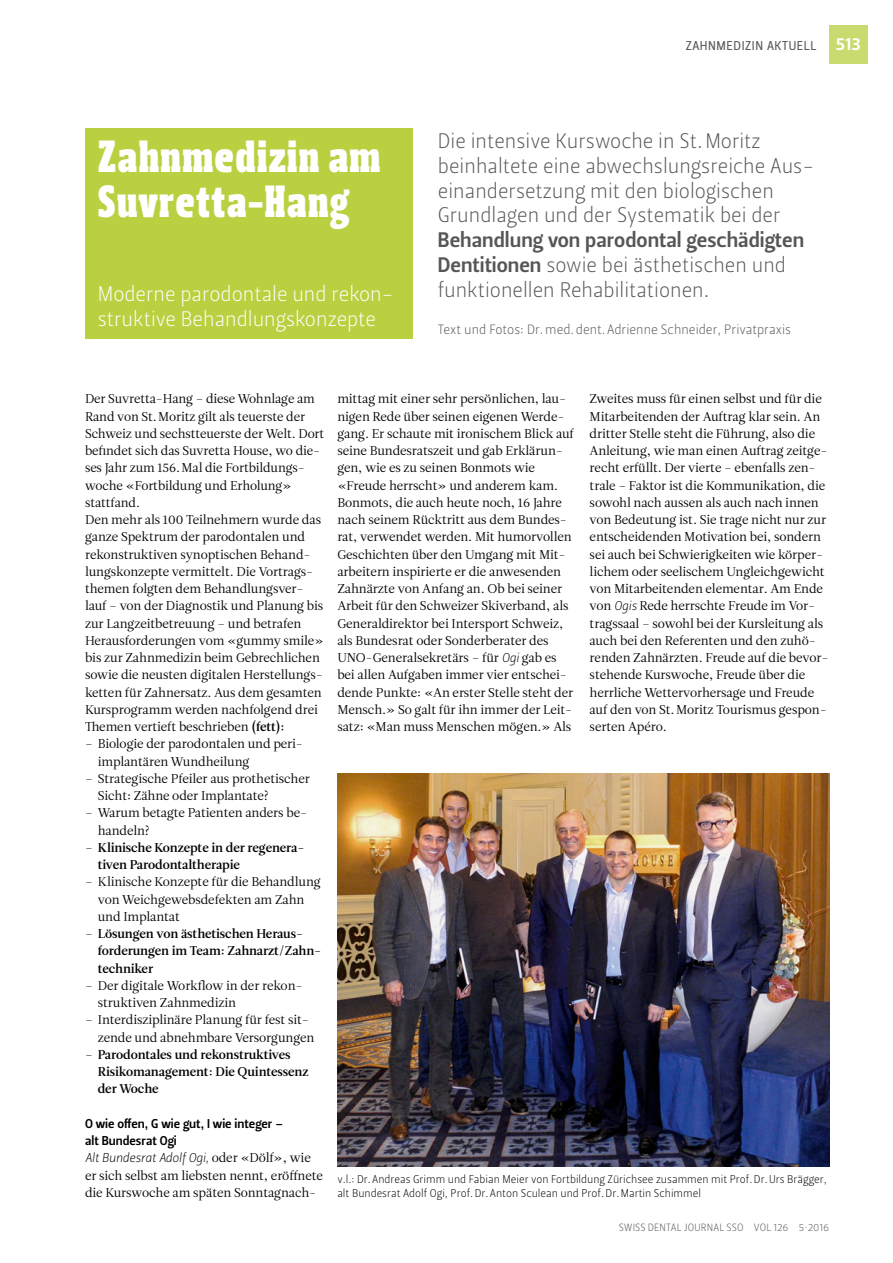
<style>
.page{position:relative;width:893px;height:1263px;background:#fff}
.page>*{position:absolute;margin:0;border:0;box-sizing:border-box;transform-origin:0 0}
.t1{font:45px/45px "Leitura Headline Serif";letter-spacing:.03em;color:#fff}
.t2{font:21px/24.8px "Leitura Sans Grot 1";color:#565655}
.t3{font:21px/24.8px "Leitura Sans Grot 1";color:#fff}
.t4{font:21px "Leitura Sans Grot 3";color:#565655}
.t5{font:13.5px "Leitura Sans Grot 1";color:#565655}
.t6{font:12.75px/17.2px "Leitura Roman 1";letter-spacing:-.01em;color:#000}
.t7{font:12.75px/17.2px "Leitura Roman 3";letter-spacing:-.01em;color:#000}
.t8{font:12.75px/17.2px "Leitura Sans Grot 3";color:#000}
.t9{font:12.75px "Leitura Sans Italic 1";letter-spacing:-.01em;color:#000}
.t10{font:12.75px "Leitura Sans Grot 2";letter-spacing:.045em;color:#565655}
.t11{font:11.25px/13.5px "Leitura Sans Grot 1";color:#000}
.t12{font:10.5px "Leitura Sans Grot 1";letter-spacing:.02em;color:#565655}
.s1{font-family:"Leitura Sans Grot 3";font-size:18px;color:#fff}
.s2{font-family:"Leitura Sans Grot 3"}
.s3{font-family:"Leitura Roman 3"}
.s4{font-family:"Leitura Roman 1"}
.s5{font-family:"Leitura Sans Italic 1"}
</style>
<div class="page">
<div style="left:829px;top:26px;width:38px;height:38px;background:#c9da6f"></div>
<div style="left:85px;top:128px;width:327px;height:211px;background:#bbd041"></div>
<img style="left:337px;top:773px;width:492px;height:393px">
<h1 class="t1" style="left:98px;top:134px;width:284px">Zahnmedizin am<br>Suvretta-Hang</h1>
<h2 class="t3" style="left:98px;top:282px;width:297px">Moderne parodontale und rekon&shy;struktive Behandlungskonzepte</h2>
<p class="t10" style="left:686px;top:38px;width:177px">ZAHNMEDIZIN AKTUELL <span class="s1">513</span></p>
<h2 class="t2" style="left:438px;top:129px;width:378px">Die intensive Kurswoche in St.Moritz beinhaltete eine abwechslungsreiche Aus&shy;einandersetzung mit den biologischen Grundlagen und der Systematik bei der</h2>
<h2 class="t4" style="left:438px;top:228px;width:368px">Behandlung von parodontal geschädigten</h2>
<h2 class="t2" style="left:438px;top:253px;width:350px"><span class="s2">Dentitionen</span> sowie bei ästhetischen und funktionellen Rehabilitationen.</h2>
<p class="t5" style="left:438px;top:322px;width:354px">Text und Fotos: Dr.med.dent.Adrienne Schneider, Privatpraxis</p>
<p class="t6" style="left:85px;top:390px;width:241px">Der Suvretta- Hang – diese Wohnlage am Rand von St.Moritz gilt als teuerste der Schweiz und sechstteuerste der Welt. Dort befindet sich das Suvretta House, wo die&shy;ses Jahr zum 156.Mal die Fortbildungs&shy;woche «Fortbildung und Erholung» stattfand.<br>Den mehr als 100 Teilnehmern wurde das ganze Spektrum der parodontalen und rekonstruktiven synoptischen Behand&shy;lungskonzepte vermittelt. Die Vortrags&shy;themen folgten dem Behandlungsver&shy;lauf – von der Diagnostik und Planung bis zur Langzeitbetreuung – und betrafen Herausforderungen vom «gummy smile» bis zur Zahnmedizin beim Gebrechlichen sowie die neusten digitalen Herstellungs&shy;ketten für Zahnersatz. Aus dem gesamten Kursprogramm werden nachfolgend drei Themen vertieft beschrieben <span class="s3">(fett):</span></p>
<p class="t6" style="left:98px;top:735px;width:202px;text-indent:-13px">– Biologie der parodontalen und peri-- implantären Wundheilung</p>
<p class="t6" style="left:98px;top:770px;width:214px;text-indent:-13px">– Strategische Pfeiler aus prothetischer<br>Sicht: Zähne oder Implantate?</p>
<p class="t6" style="left:98px;top:804px;width:211px;text-indent:-13px">– Warum betagte Patienten anders be&shy;handeln?</p>
<p class="t7" style="left:98px;top:839px;width:208px;text-indent:-13px"><span class="s4">–</span> Klinische Konzepte in der regenera&shy;tiven Parodontaltherapie</p>
<p class="t6" style="left:98px;top:874px;width:224px;text-indent:-13px">– Klinische Konzepte für die Behandlung von Weichgewebsdefekten am Zahn und Implantat</p>
<p class="t7" style="left:98px;top:925px;width:225px;text-indent:-13px"><span class="s4">–</span> Lösungen von ästhetischen Heraus&shy;forderungen im Team: Zahnarzt/Zahn&shy;techniker</p>
<p class="t6" style="left:98px;top:977px;width:206px;text-indent:-13px">– Der digitale Workflow in der rekon&shy;struktiven Zahnmedizin</p>
<p class="t6" style="left:98px;top:1012px;width:218px;text-indent:-13px">– Interdisziplinäre Planung für fest sit&shy;zende und abnehmbare Versorgungen</p>
<p class="t7" style="left:98px;top:1046px;width:212px;text-indent:-13px"><span class="s4">–</span> Parodontales und rekonstruktives<br>Risikomanagement: Die Quintessenz der Woche</p>
<p class="t8" style="left:85px;top:1115px;width:200px">O wie offen, G wie gut, I wie integer – alt Bundesrat Ogi</p>
<p class="t9" style="left:85px;top:1151px;width:227px">Alt Bundesrat Adolf Ogi, <span class="s4">oder «Dölf», wie</span></p>
<p class="t6" style="left:85px;top:1167px;width:239px">er sich selbst am liebsten nennt, eröffnete die Kurswoche am späten Sonntagnach-</p>
<p class="t6" style="left:337px;top:391px;width:238px">mittag mit einer sehr persönlichen, lau&shy;nigen Rede über seinen eigenen Werde&shy;gang. Er schaute mit ironischem Blick auf seine Bundesratszeit und gab Erklärun&shy;gen, wie es zu seinen Bonmots wie «Freude herrscht» und anderem kam.<br>Bonmots, die auch heute noch, 16 Jahre nach seinem Rücktritt aus dem Bundes&shy;rat, verwendet werden. Mit humorvollen Geschichten über den Umgang mit Mit&shy;arbeitern inspirierte er die anwesenden Zahnärzte von Anfang an. Ob bei seiner Arbeit für den Schweizer Skiverband, als Generaldirektor bei Intersport Schweiz, als Bundesrat oder Sonderberater des UNO- Generalsekretärs – für <span class="s5">Ogi</span> gab es bei allen Aufgaben immer vier entschei&shy;dende Punkte: «An erster Stelle steht der Mensch.» So galt für ihn immer der Leit&shy;satz: «Man muss Menschen mögen.» Als</p>
<p class="t6" style="left:590px;top:391px;width:240px">Zweites muss für einen selbst und für die Mitarbeitenden der Auftrag klar sein. An dritter Stelle steht die Führung, also die Anleitung, wie man einen Auftrag zeitge&shy;recht erfüllt. Der vierte – ebenfalls zen&shy;trale – Faktor ist die Kommunikation, die sowohl nach aussen als auch nach innen von Bedeutung ist. Sie trage nicht nur zur entscheidenden Motivation bei, sondern sei auch bei Schwierigkeiten wie körper&shy;lichem oder seelischem Ungleichgewicht von Mitarbeitenden elementar. Am Ende von <span class="s5">Ogis</span> Rede herrschte Freude im Vor&shy;tragssaal – sowohl bei der Kursleitung als auch bei den Referenten und den zuhö&shy;renden Zahnärzten. Freude auf die bevor&shy;stehende Kurswoche, Freude über die herrliche Wettervorhersage und Freude auf den von St.Moritz Tourismus gespon&shy;serten Apéro.</p>
<p class="t11" style="left:337px;top:1173px;width:491px">v.l.: Dr.Andreas Grimm und Fabian Meier von Fortbildung Zürichsee zusammen mit Prof.Dr.Urs Brägger, alt Bundesrat Adolf Ogi, Prof.Dr.Anton Sculean und Prof.Dr.Martin Schimmel</p>
<p class="t12" style="left:619px;top:1222px;width:212px">SWISS DENTAL JOURNAL SSO VOL 126 5 2016</p>
</div>
